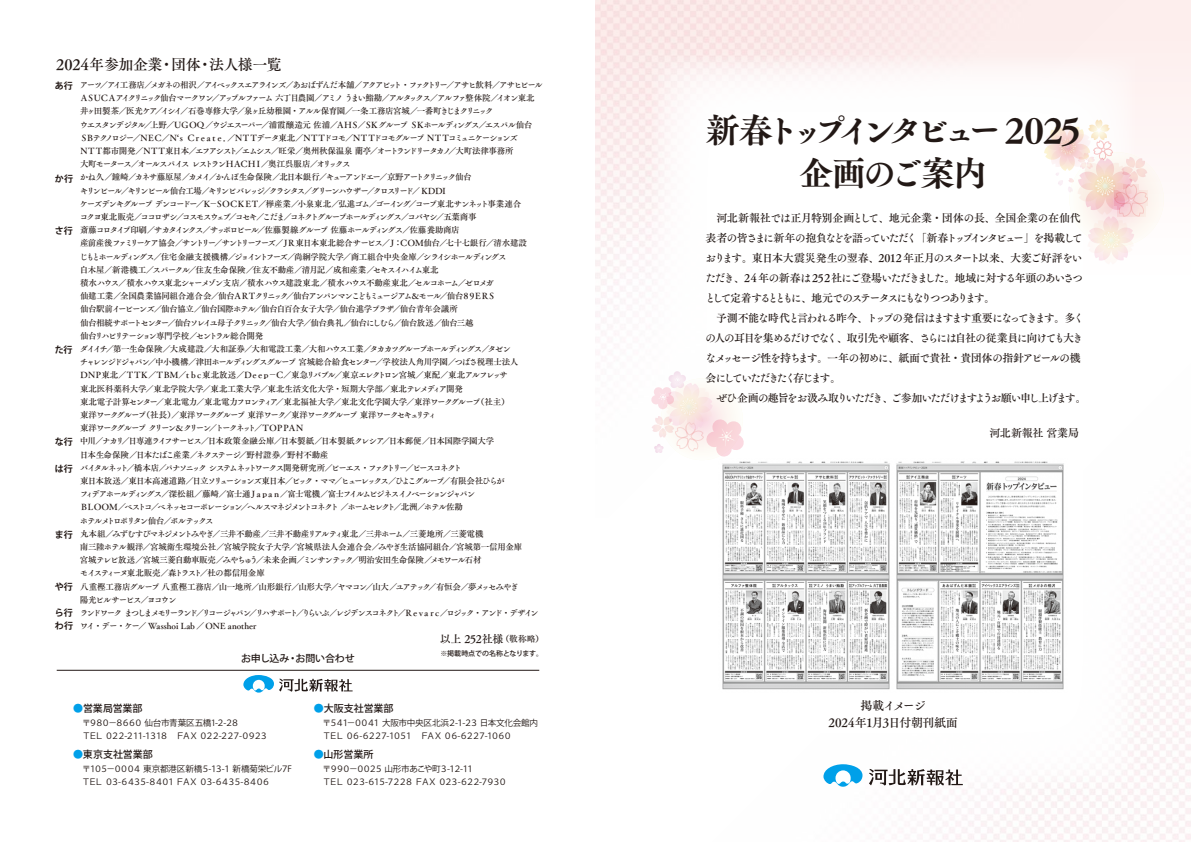
<style>
.page{position:relative;width:1191px;height:842px;background:#fff}
.page>*{position:absolute;margin:0;border:0;box-sizing:border-box;transform-origin:0 0}
.t1{font:34px/43px "Tsuku A Old Min Pr 6 E";letter-spacing:-.205em;color:#221815;text-align:center}
.t2{font:15px "Tsuku A Old Min Pr 6 D";letter-spacing:-.02em;color:#221815}
.t3{font:12px/17px "Tsuku A Old Min Pr 6 D";letter-spacing:-.045em;color:#221815;text-align:center}
.t4{font:11px/20px "Tsuku A Old Min Pr 6 D";letter-spacing:-.12em;color:#221815}
.t5{font:11px "Tsuku A Old Min Pr 6 D";letter-spacing:-.02em;color:#221815}
.t6{font:500 10px "Koz Go Pro";letter-spacing:-.015em;color:#221815}
.t7{font:700 9px/13.4px "Koz Go Pro";letter-spacing:-.01em;color:#221815}
.t8{font:8.6px/12.6px "Koz Go Pro";letter-spacing:-.26em;color:#221815}
.t9{font:8.5px/13.2px "Tsuku A Old Min Pr 6 D";letter-spacing:-.13em;color:#221815}
.t10{font:500 7px "Koz Go Pro";letter-spacing:-.02em;color:#221815}
.s1{font-size:8.8px}
.s2{color:#00a0e9}
</style>
<div class="page">
<div style="left:595px;top:0;width:596px;height:289px;background:#fef4f3"></div>
<img style="left:595px;top:0;width:547px;height:340px">
<div style="left:652px;top:57px;width:482px;height:728px;background:#fff"></div>
<img style="left:896px;top:461px;width:168px;height:229px">
<img style="left:722px;top:461px;width:168px;height:229px">
<svg style="left:651px;top:371px;width:92px;height:86px"></svg>
<svg style="left:1044px;top:120px;width:119px;height:144px"></svg>
<svg style="left:869px;top:769px;width:93px;height:16px"></svg>
<svg style="left:823px;top:764px;width:39px;height:23px"></svg>
<svg style="left:243px;top:675px;width:109px;height:18px"></svg>
<hr style="left:57px;top:670px;width:482px;height:1px;background:#221815">
<h2 class="t2" style="left:56px;top:51px;width:227px">2024年参加企業・団体・法人様一覧</h2>
<p class="t9" style="left:80px;top:78px;width:464px">アーツ／アイ工務店／メガネの相沢／アイベックスエアラインズ／あおばずんだ本舗／アクアビット・ファクトリー／アサヒ飲料／アサヒビールＡＳＵＣＡアイクリニック仙台マークワン／アップルファーム 六丁目農園／アミノ うまい鮨勘／アルタックス／アルファ整体院／イオン東北井ヶ田製茶／医光ケア／イシイ／石巻専修大学／泉ヶ丘幼稚園・アルル保育園／一条工務店宮城／一番町きじまクリニック<br>ウエスタンデジタル／上野／ＵＧＯＱ／ウジエスーパー／浦霞醸造元 佐浦／ＡＨＳ／ＳＫグループ ＳＫホールディングス／エスパル仙台<br>ＳＢテクノロジー／ＮＥＣ／Ｎʻｓ Ｃｒｅａｔｅ．／ＮＴＴデータ東北／ＮＴＴドコモ／ＮＴＴドコモグループ ＮＴＴコミュニケーションズ<br>ＮＴＴ都市開発／ＮＴＴ東日本／エフアシスト／エムシス／旺栄／奥州秋保温泉 蘭亭／オートランドリータカノ／大町法律事務所<br>大町モータース／オールスパイス レストランＨＡＣＨＩ／奥江呉服店／オリックス<br>かね久／鐘崎／カネサ藤原屋／カメイ／かんぽ生命保険／北日本銀行／キューアンドエー／京野アートクリニック仙台<br>キリンビール／キリンビール仙台工場／キリンビバレッジ／クラシタス／グリーンハウザー／クロスリード／ KDDI<br>ケーズデンキグループ デンコードー／Ｋ－ＳＯＣＫＥＴ／﨔産業／小泉東北／弘進ゴム／ゴーイング／コープ東北サンネット事業連合<br>コクヨ東北販売／ココロザシ／コスモスウェブ／コセキ／こだま／コネクトグループホールディングス／コバヤシ／五葉商事<br>斎藤コロタイプ印刷／サカタインクス／サッポロビール／佐藤製線グループ 佐藤ホールディングス／佐藤養助商店<br>産前産後ファミリーケア協会／サントリー／サントリーフーズ／ＪＲ東日本東北総合サービス／Ｊ：ＣＯＭ仙台／七十七銀行／清水建設<br>じもとホールディングス／住宅金融支援機構／ジョイントフーズ／尚絅学院大学／商工組合中央金庫／シライシホールディングス<br>白木屋／新港機工／スパークル／住友生命保険／住友不動産／清月記／成和産業／セキスイハイム東北<br>積水ハウス／積水ハウス東北シャーメゾン支店／積水ハウス建設東北／積水ハウス不動産東北／セルコホーム／ゼロメガ<br>仙建工業／全国農業協同組合連合会／仙台ＡＲＴクリニック／仙台アンパンマンこどもミュージアム＆モール／仙台８９ＥＲＳ<br>仙台駅前イービーンズ／仙台協立／仙台国際ホテル／仙台白百合女子大学／仙台進学プラザ／仙台青年会議所<br>仙台相続サポートセンター／仙台ソレイユ母子クリニック／仙台大学／仙台典礼／仙台にしむら／仙台放送／仙台三越<br>仙台リハビリテーション専門学校／セントラル総合開発<br>ダイイチ／第一生命保険／大成建設／大和証券／大和電設工業／大和ハウス工業／タカカツグループホールディングス／タゼン<br>チャレンジドジャパン／中小機構／津田ホールディングスグループ 宮城総合給食センター／学校法人角川学園／つばさ税理士法人<br>ＤＮＰ東北／ＴＴＫ／ＴＢＭ／ｔｂｃ東北放送／Ｄｅｅｐ－Ｃ／東急リバブル／東京エレクトロン宮城／東配／東北アルフレッサ<br>東北医科薬科大学／東北学院大学／東北工業大学／東北生活文化大学・短期大学部／東北テレメディア開発<br>東北電子計算センター／東北電力／東北電力フロンティア／東北福祉大学／東北文化学園大学／東洋ワークグループ（社主）<br>東洋ワークグループ（社長）／東洋ワークグループ 東洋ワーク／東洋ワークグループ 東洋ワークセキュリティ<br>東洋ワークグループ クリーン＆クリーン／トークネット／ＴＯＰＰＡＮ<br>中川／ナカリ／日専連ライフサービス／日本政策金融公庫／日本製紙／日本製紙クレシア／日本郵便／日本国際学園大学<br>日本生命保険／日本たばこ産業／ネクステージ／野村證券／野村不動産<br>バイタルネット／橋本店／パナソニック システムネットワークス開発研究所／ビーエス・ファクトリー／ピースコネクト<br>東日本放送／東日本高速道路／日立ソリューションズ東日本／ビック・ママ／ヒューレックス／ひよこグループ／有限会社ひらが<br>フィデアホールディングス／深松組／藤崎／富士通Ｊａｐａｎ／富士電機／富士フイルムビジネスイノベーションジャパン<br>ＢＬＯＯＭ／ベストコ／ベネッセコーポレーション／ヘルスマネジメントコネクト ／ホームセレクト／北洲／ホテル佐勘<br>ホテルメトロポリタン仙台／ボルテックス<br>丸本組／みずむすびマネジメントみやぎ／三井不動産／三井不動産リアルティ東北／三井ホーム／三菱地所／三菱電機<br>南三陸ホテル観洋／宮城衛生環境公社／宮城学院女子大学／宮城県法人会連合会／みやぎ生活協同組合／宮城第一信用金庫<br>宮城テレビ放送／宮城三菱自動車販売／みやちゅう／未来企画／ミンサンテック／明治安田生命保険／メモワール石材<br>モイスティーヌ東北販売／森トラスト／杜の都信用金庫<br>八重樫工務店グループ 八重樫工務店／山一地所／山形銀行／山形大学／ヤマコン／山大／ユアテック／有恒会／夢メッセみやぎ<br>陽光ビルサービス／ヨコウン<br>ランドワーク まつしまメモリーランド／リコージャパン／リハサポート／りらいぶ／レジデンスコネクト／Ｒｅｖａｒｃ／ロジック・アンド・デザインワイ・デー・ケー／ Wasshoi Lab ／ONE another</p>
<p class="t7" style="left:55px;top:79px;width:19px">あ行</p>
<p class="t7" style="left:55px;top:172px;width:20px">か行</p>
<p class="t7" style="left:55px;top:225px;width:19px">さ行</p>
<p class="t7" style="left:55px;top:343px;width:19px">た行</p>
<p class="t7" style="left:55px;top:435px;width:19px">な行</p>
<p class="t7" style="left:55px;top:463px;width:19px">は行</p>
<p class="t7" style="left:55px;top:529px;width:19px">ま行</p>
<p class="t7" style="left:55px;top:581px;width:19px">や行</p>
<p class="t7" style="left:55px;top:607px;width:20px">ら行わ行</p>
<p class="t6" style="left:241px;top:652px;width:115px">お申し込み・お問い合わせ</p>
<p class="t4" style="left:440px;top:629px;width:106px">以上 252社様<span class="s1">（敬称略）</span></p>
<p class="t10" style="left:440px;top:649px;width:104px">※掲載時点での名称となります。</p>
<p class="t6" style="left:73px;top:702px;width:71px"><span class="s2">●</span>営業局営業部</p>
<p class="t8" style="left:82px;top:717px;width:188px">〒９８０－８６６０ 仙台市青葉区五橋1-２-２８<br>ＴＥＬ ０２２-２１１-１３１８　ＦＡＸ ０２２-２２７-０９２３</p>
<p class="t6" style="left:73px;top:748px;width:81px"><span class="s2">●</span>東京支社営業部</p>
<p class="t8" style="left:82px;top:763px;width:220px">〒１０５－０００４ 東京都港区新橋５-１３-１ 新橋菊栄ビル７F　<br>ＴＥＬ ０３-６４３５-８４０１ ＦＡＸ ０３-６４３５-８４０６</p>
<p class="t6" style="left:314px;top:702px;width:81px"><span class="s2">●</span>大阪支社営業部</p>
<p class="t8" style="left:323px;top:717px;width:225px">〒５４１－００４１ 大阪市中央区北浜２-１-２３ 日本文化会館内　<br>ＴＥＬ ０６-６２２７-１０５１　ＦＡＸ ０６-６２２７-１０６０</p>
<p class="t6" style="left:314px;top:748px;width:61px"><span class="s2">●</span>山形営業所</p>
<p class="t8" style="left:323px;top:763px;width:186px">〒９９０－００２５ 山形市あこや町３-１２-１１<br>ＴＥＬ ０２３-６１５-７２２８ＦＡＸ ０２３-６２２-７９３０</p>
<h1 class="t1" style="left:705px;top:110px;width:376px">新春トップインタビュー 2025企画のご案内</h1>
<p class="t4" style="left:705px;top:208px;width:383px">　河北新報社では正月特別企画として、地元企業・団体の長、全国企業の在仙代表者の皆さまに新年の抱負などを語っていただく「新春トップインタビュー」を掲載しております。東日本大震災発生の翌春、2012 年正月のスタート以来、大変ご好評をいただき、2４年の新春は 25２社にご登場いただきました。地域に対する年頭のあいさつとして定着するとともに、地元でのステータスにもなりつつあります。<br>　予測不能な時代と言われる昨今、トップの発信はますます重要になってきます。多くの人の耳目を集めるだけでなく、取引先や顧客、さらには自社の従業員に向けても大きなメッセージ性を持ちます。一年の初めに、紙面で貴社・貴団体の指針アピールの機会にしていただきたく存じます。<br>　ぜひ企画の趣旨をお汲み取りいただき、ご参加いただけますようお願い申し上げます。</p>
<p class="t5" style="left:989px;top:423px;width:91px">河北新報社 営業局</p>
<h3 class="t3" style="left:828px;top:697px;width:131px">掲載イメージ<br>2024年1月3日付朝刊紙面</h3>
</div>
